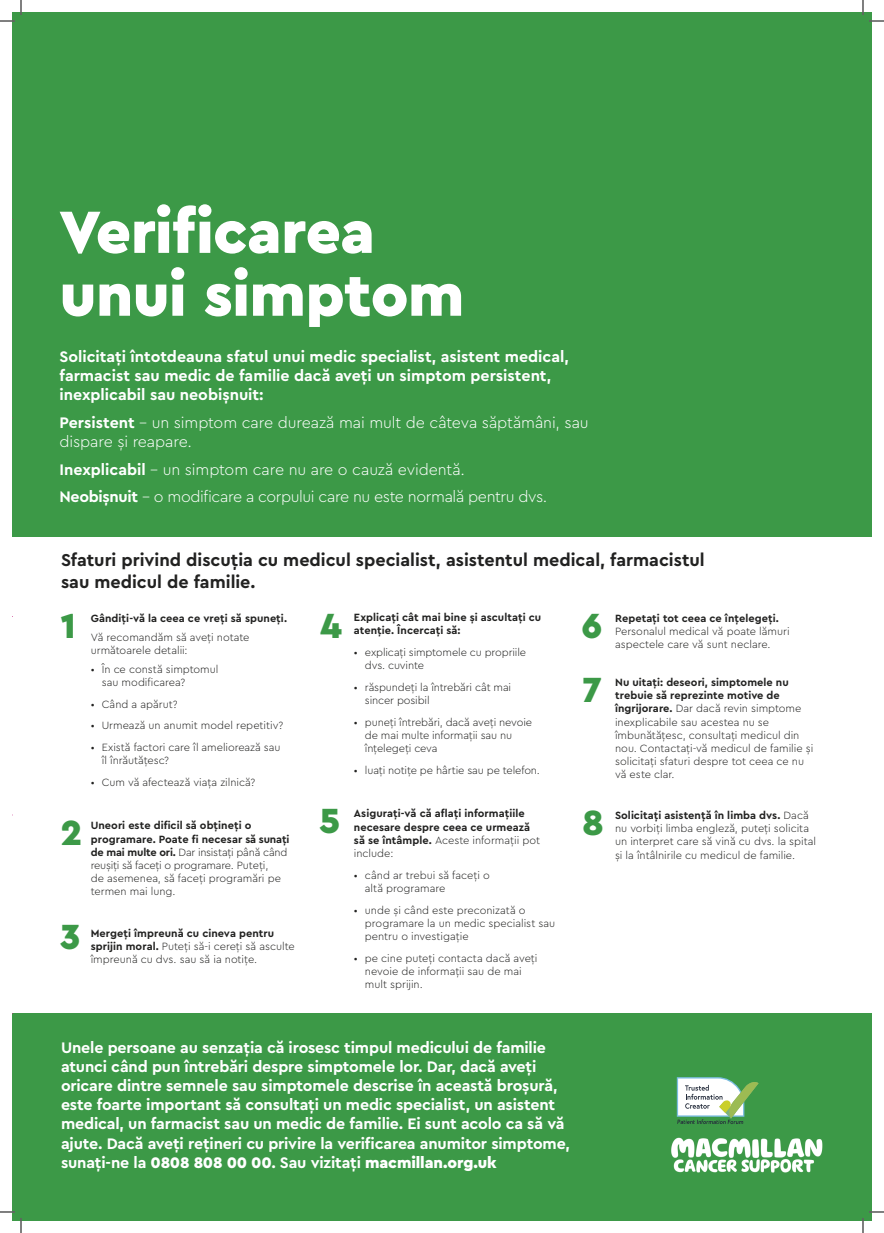
<style>
.page{position:relative;width:884px;height:1233px;background:#fff}
.page>*{position:absolute;margin:0;border:0;box-sizing:border-box;transform-origin:0 0}
.t1{font:900 62.3px/62.8px "Cera Pro Macmillan";letter-spacing:-.01em;color:#fff}
.t2{font:900 36.6px/64.7px "Cera Pro Macmillan";color:#3c9947}
.t3{font:700 18px/21.6px "Cera Pro Macmillan";color:#222221}
.t4{font:700 16px/19.2px "Cera Pro Macmillan";letter-spacing:-.01em;color:#fff}
.t5{font:300 16px/19.2px "Cera Pro Macmillan";letter-spacing:-.015em;color:#fff}
.t6{font:300 11px/13.2px "Cera Pro Macmillan";letter-spacing:-.005em;color:#222221}
.t7{font:700 11px/13.2px "Cera Pro Macmillan";letter-spacing:.005em;color:#222221}
.s1{font-weight:700}
.s2{font-weight:300}
.s3{font-weight:900}
</style>
<div class="page">
<div style="left:12px;top:12px;width:859px;height:525px;background:#3c9947"></div>
<div style="left:12px;top:1013px;width:859px;height:207px;background:#3c9947"></div>
<img style="left:671px;top:1137px;width:152px;height:36px">
<svg style="left:677px;top:1077px;width:81px;height:47px"></svg>
<svg style="left:0;top:1211px;width:15px;height:1px"></svg>
<svg style="left:869px;top:1211px;width:15px;height:1px"></svg>
<svg style="left:0;top:0;width:22px;height:22px"></svg>
<svg style="left:20px;top:1218px;width:2px;height:15px"></svg>
<svg style="left:862px;top:0;width:22px;height:22px"></svg>
<svg style="left:862px;top:1218px;width:2px;height:15px"></svg>
<h1 class="t1" style="left:60px;top:194px;width:406px">Verificarea unui simptom</h1>
<h3 class="t4" style="left:60px;top:345px;width:511px">Solicitați întotdeauna sfatul unui medic specialist, asistent medical, farmacist sau medic de familie dacă aveți un simptom persistent, inexplicabil sau neobișnuit:</h3>
<h3 class="t5" style="left:60px;top:411px;width:531px"><span class="s1">Persistent</span> – un simptom care durează mai mult de câteva săptămâni, sau dispare și reapare.</h3>
<h3 class="t5" style="left:60px;top:454px;width:489px;line-height:27.7px"><span class="s1">Inexplicabil</span> – un simptom care nu are o cauză evidentă.<br><span class="s1">Neobișnuit</span> – o modificare a corpului care nu este normală pentru dvs.</h3>
<h3 class="t3" style="left:61px;top:547px;width:645px">Sfaturi privind discuția cu medicul specialist, asistentul medical, farmacistul sau medicul de familie.</h3>
<p class="t7" style="left:91px;top:610px;width:198px">Gândiți-vă la ceea ce vreți să spuneți.</p>
<p class="t6" style="left:91px;top:629px;width:160px">Vă recomandăm să aveți notate următoarele detalii:</p>
<p class="t6" style="left:102px;top:661px;width:118px;text-indent:-11px">• În ce constă simptomul sau modificarea?</p>
<p class="t6" style="left:91px;top:696px;width:88px">• Când a apărut?</p>
<p class="t6" style="left:91px;top:718px;width:194px">• Urmează un anumit model repetitiv?</p>
<p class="t6" style="left:102px;top:740px;width:180px;text-indent:-11px">• Există factori care îl ameliorează sau îl înrăutățesc?</p>
<p class="t6" style="left:91px;top:775px;width:166px">• Cum vă afectează viața zilnică?</p>
<p class="t6" style="left:91px;top:818px;width:200px"><span class="s1">Uneori este dificil să obțineți o programare. Poate fi necesar să sunați de mai multe ori.</span> Dar insistați până când reușiți să faceți o programare. Puteți,<br>de asemenea, să faceți programări pe termen mai lung.</p>
<p class="t6" style="left:91px;top:925px;width:206px"><span class="s1">Mergeți împreună cu cineva pentru sprijin moral.</span> Puteți să-i cereți să asculte împreună cu dvs. sau să ia notiţe.</p>
<p class="t7" style="left:354px;top:609px;width:189px">Explicați cât mai bine și ascultați cu atenţie. Încercați să:</p>
<p class="t6" style="left:365px;top:645px;width:163px;text-indent:-11px">• explicați simptomele cu propriile dvs. cuvinte</p>
<p class="t6" style="left:365px;top:679px;width:148px;text-indent:-11px">• răspundeți la întrebări cât mai sincer posibil</p>
<p class="t6" style="left:365px;top:714px;width:169px;text-indent:-11px">• puneți întrebări, dacă aveți nevoie de mai multe informații sau nu înțelegeți ceva</p>
<p class="t6" style="left:354px;top:762px;width:188px">• luați notițe pe hârtie sau pe telefon.</p>
<p class="t7" style="left:354px;top:806px;width:188px">Asigurați-vă că aflați informațiile necesare despre ceea ce urmează să se întâmple. <span class="s2">Aceste informații pot include:</span></p>
<p class="t6" style="left:365px;top:867px;width:126px;text-indent:-11px">• când ar trebui să faceți o altă programare</p>
<p class="t6" style="left:365px;top:902px;width:192px;text-indent:-11px">• unde și când este preconizată o programare la un medic specialist sau pentru o investigaţie</p>
<p class="t6" style="left:365px;top:950px;width:174px;text-indent:-11px">• pe cine puteți contacta dacă aveți nevoie de informații sau de mai mult sprijin.</p>
<p class="t7" style="left:615px;top:610px;width:165px">Repetați tot ceea ce înțelegeți.</p>
<p class="t6" style="left:615px;top:624px;width:176px">Personalul medical vă poate lămuri aspectele care vă sunt neclare.</p>
<p class="t6" style="left:615px;top:674px;width:200px"><span class="s1">Nu uitați: deseori, simptomele nu trebuie să reprezinte motive de îngrijorare.</span> Dar dacă revin simptome inexplicabile sau acestea nu se îmbunătățesc, consultați medicul din nou. Contactați-vă medicul de familie și solicitați sfaturi despre tot ceea ce nu vă este clar.</p>
<p class="t6" style="left:615px;top:807px;width:203px"><span class="s1">Solicitați asistență în limba dvs.</span> Dacă nu vorbiți limba engleză, puteți solicita un interpret care să vină cu dvs. la spital și la întâlnirile cu medicul de familie.</p>
<h2 class="t2" style="left:61px;top:589px;width:17px">1</h2>
<h2 class="t2" style="left:320px;top:589px;width:23px">4</h2>
<h2 class="t2" style="left:582px;top:589px;width:22px">6<br>7</h2>
<h2 class="t2" style="left:319px;top:784px;width:22px">5</h2>
<h2 class="t2" style="left:582px;top:786px;width:23px">8</h2>
<h2 class="t2" style="left:60px;top:796px;width:23px">2</h2>
<h2 class="t2" style="left:60px;top:900px;width:22px">3</h2>
<p class="t4" style="left:61px;top:1036px;width:510px">Unele persoane au senzația că irosesc timpul medicului de familie atunci când pun întrebări despre simptomele lor. Dar, dacă aveți oricare dintre semnele sau simptomele descrise în această broșură, este foarte important să consultați un medic specialist, un asistent medical, un farmacist sau un medic de familie. Ei sunt acolo ca să vă ajute. Dacă aveți rețineri cu privire la verificarea anumitor simptome, sunați-ne la <span class="s3">0808 808 00 00</span>. Sau vizitați <span class="s3">macmillan.org.uk</span></p>
</div>
